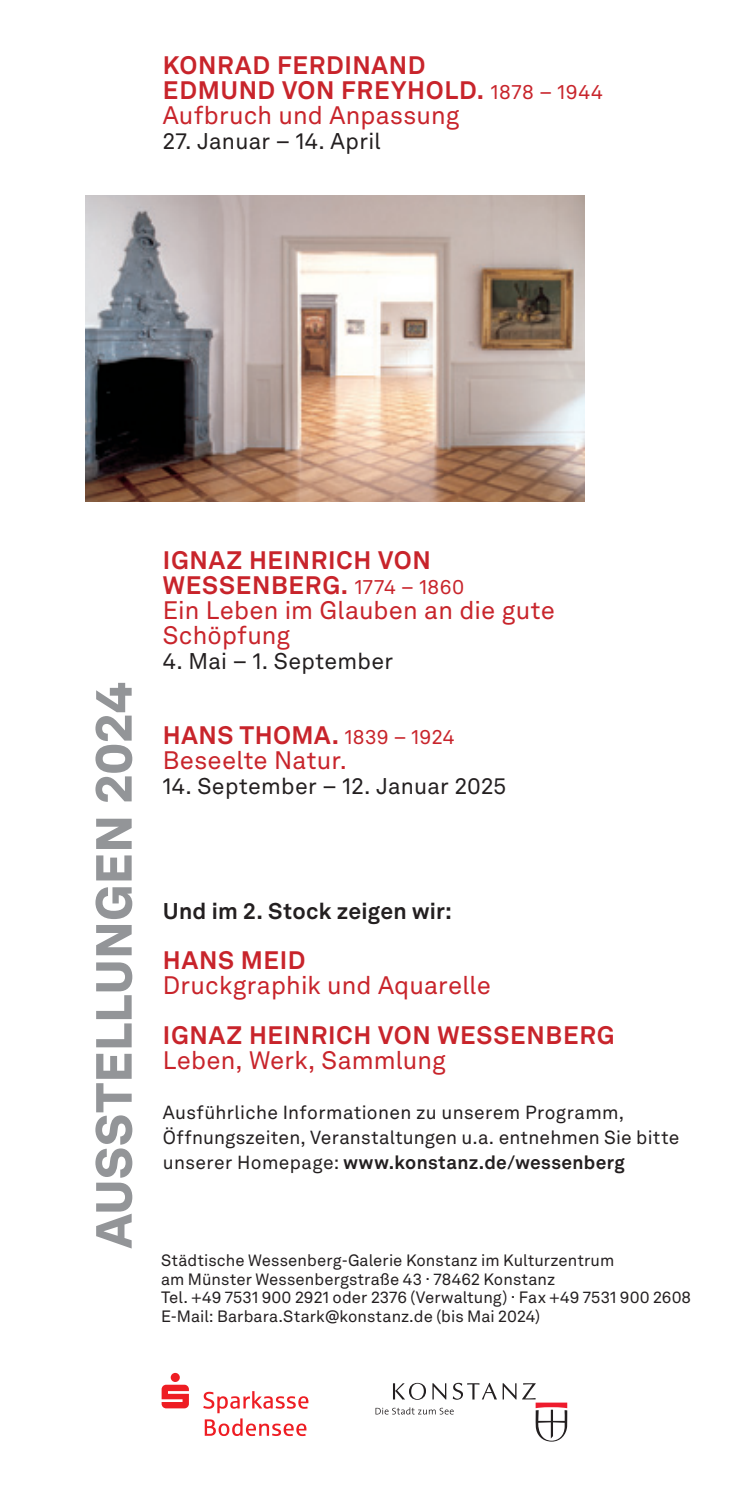
<style>
.page{position:relative;width:745px;height:1489px;background:#fff}
.page>*{position:absolute;margin:0;border:0;box-sizing:border-box;transform-origin:0 0}
.t1{font:900 50px "Akkurat LL";letter-spacing:.005em;color:#939598}
.t2{font:25px/25px "Akkurat LL";letter-spacing:.005em;color:#c8242b}
.t3{font:700 25px/25px "Akkurat LL";letter-spacing:.025em;color:#c8242b}
.t4{font:22.5px "Akkurat LL";letter-spacing:.01em;color:#231f20}
.t5{font:700 22.5px "Akkurat LL";letter-spacing:.01em;color:#231f20}
.t6{font:18.75px/25px "Akkurat LL";letter-spacing:.015em;color:#231f20}
.t7{font:16.25px/18.8px "Akkurat LL";letter-spacing:.005em;color:#231f20}
.s1{font-weight:400;font-size:20px}
.s2{font-weight:400}
.s3{font-weight:700}
.s4{font-size:20px}
</style>
<div class="page">
<svg style="left:161px;top:1372px;width:28px;height:36px"></svg>
<svg style="left:203px;top:1391px;width:105px;height:21px"></svg>
<svg style="left:205px;top:1418px;width:101px;height:17px"></svg>
<svg style="left:375px;top:1407px;width:78px;height:7px"></svg>
<svg style="left:393px;top:1382px;width:33px;height:17px"></svg>
<svg style="left:432px;top:1383px;width:14px;height:16px"></svg>
<svg style="left:502px;top:1383px;width:14px;height:16px"></svg>
<svg style="left:452px;top:1382px;width:44px;height:17px"></svg>
<svg style="left:522px;top:1383px;width:45px;height:58px"></svg>
<img style="left:86px;top:195px;width:498px;height:306px">
<h2 class="t3" style="left:163px;top:51px;width:441px">KONRAD FERDINAND<br>EDMUND VON FREYHOLD. <span class="s1">1878 – 1944<br></span><span class="s2">Aufbruch und Anpassung</span></h2>
<h3 class="t4" style="left:163px;top:124px;width:219px">27. Januar – 14. April</h3>
<h1 class="t1" style="left:74px;top:1247px;width:567px;rotate:-90deg">AUSSTELLUNGEN 2024</h1>
<h2 class="t2" style="left:163px;top:546px;width:393px"><span class="s3">IGNAZ HEINRICH VON<br>WESSENBERG.</span> <span class="s4">1774 – 1860<br></span>Ein Leben im Glauben an die gute<br>Schöpfung</h2>
<h3 class="t4" style="left:163px;top:644px;width:232px">4. Mai – 1. September</h3>
<h2 class="t2" style="left:163px;top:721px;width:293px"><span class="s3">HANS THOMA.</span> <span class="s4">1839 – 1924<br></span>Beseelte Natur.</h2>
<h3 class="t4" style="left:163px;top:769px;width:345px">14. September – 12. Januar 2025</h3>
<h3 class="t5" style="left:163px;top:893px;width:290px">Und im 2. Stock zeigen wir:</h3>
<h2 class="t3" style="left:163px;top:946px;width:144px">HANS MEID</h2>
<h2 class="t2" style="left:163px;top:971px;width:329px">Druckgraphik und Aquarelle</h2>
<h2 class="t3" style="left:163px;top:1021px;width:453px">IGNAZ HEINRICH VON WESSENBERG</h2>
<h2 class="t2" style="left:163px;top:1046px;width:284px">Leben, Werk, Sammlung</h2>
<p class="t6" style="left:163px;top:1099px;width:518px">Ausführliche Informationen zu unserem Programm,<br>Öffnungszeiten, Veranstaltungen u.a. entnehmen Sie bitte unserer Homepage: <span class="s3">www.konstanz.de/wessenberg</span></p>
<p class="t7" style="left:161px;top:1249px;width:531px">Städtische Wessenberg-Galerie Konstanz im Kulturzentrum<br>am Münster Wessenbergstraße 43 . 78462 Konstanz<br>Tel. +49 7531 900 2921 oder 2376 (Verwaltung) . Fax +49 7531 900 2608<br>E-Mail: Barbara.Stark@konstanz.de (bis Mai 2024)</p>
</div>
